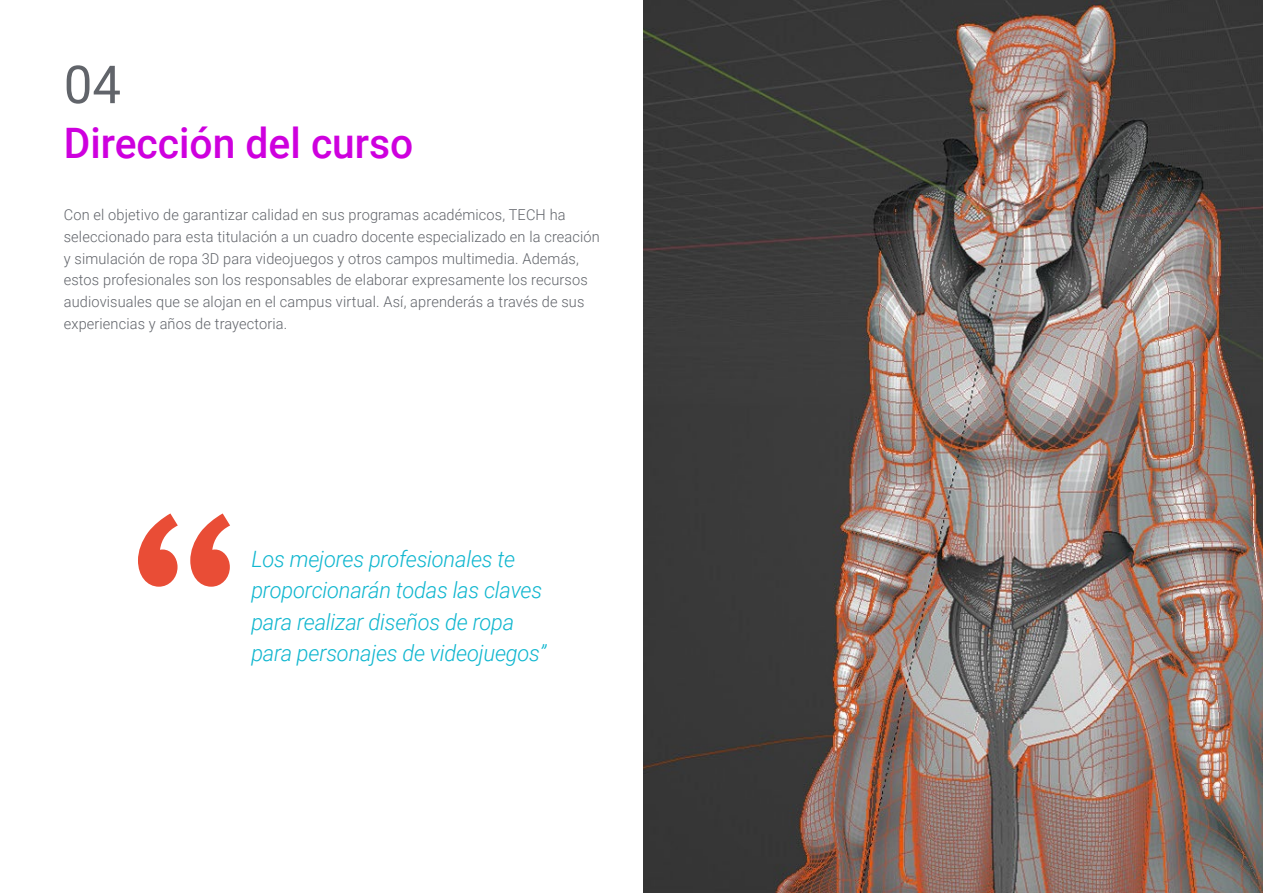
<style>
.page{position:relative;width:1263px;height:893px;background:#fff}
.page>*{position:absolute;margin:0;border:0;box-sizing:border-box;transform-origin:0 0}
.t1{font:52.5px "Roboto";color:#61646a}
.t2{font:500 42px "Roboto";color:#ce00de}
.t3{font:italic 300 22.5px/31.5px "Roboto";letter-spacing:-.01em;color:#0fb6cf}
.t4{font:300 15px/21.8px "Roboto";letter-spacing:.01em;color:#61646a}
</style>
<div class="page">
<img style="left:643px;top:0;width:620px;height:893px">
<svg style="left:138px;top:513px;width:92px;height:74px"></svg>
<h1 class="t1" style="left:64px;top:48px;width:59px">04</h1>
<h2 class="t2" style="left:64px;top:114px;width:351px">Dirección del curso</h2>
<p class="t4" style="left:64px;top:203px;width:538px">Con el objetivo de garantizar calidad en sus programas académicos, TECH ha seleccionado para esta titulación a un cuadro docente especializado en la creación y simulación de ropa 3D para videojuegos y otros campos multimedia. Además, estos profesionales son los responsables de elaborar expresamente los recursos audiovisuales que se alojan en el campus virtual. Así, aprenderás a través de sus experiencias y años de trayectoria.</p>
<h3 class="t3" style="left:251px;top:542px;width:296px">Los mejores profesionales te proporcionarán todas las claves para realizar diseños de ropa para personajes de videojuegos”</h3>
</div>
